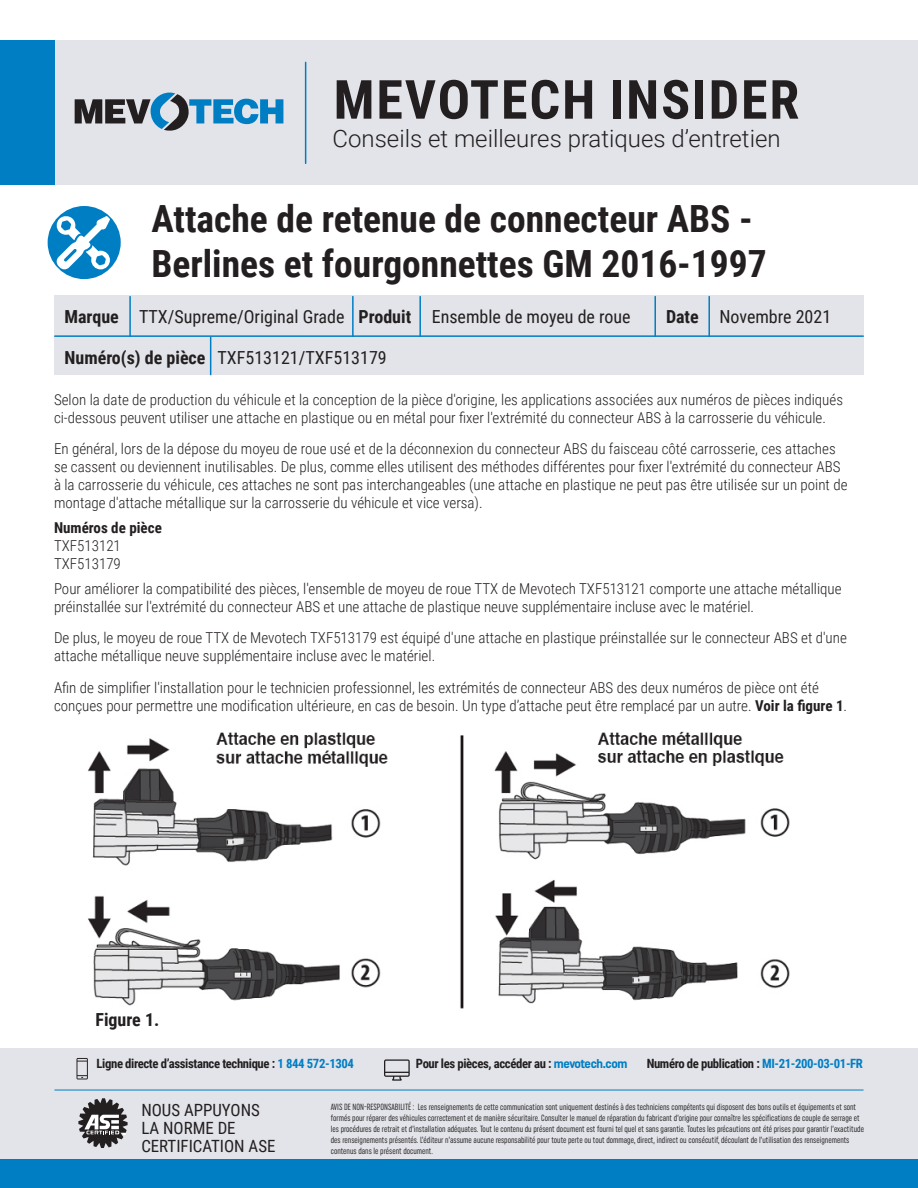
<style>
.page{position:relative;width:918px;height:1188px;background:#fff}
.page>*{position:absolute;margin:0;border:0;box-sizing:border-box;transform-origin:0 0}
.t1{font:700 54px "Roboto Condensed";letter-spacing:.035em;color:#231f20}
.t2{font:700 37.5px/45px "Roboto Condensed";color:#231f20}
.t3{font:300 24px "Roboto";color:#231f20}
.t4{font:18px "Roboto Condensed";color:#231f20}
.Basic_Body{font:700 18px "Roboto Condensed";color:#231f20}
.t5{font:16.8px/18px "Roboto Condensed";color:#231f20}
.Basic_Body-2{font:300 15px/18px "Roboto Condensed";color:#231f20}
.t6{font:700 12.75px "Roboto Condensed";letter-spacing:-.03em;color:#231f20}
.t7{font:extra-condensed 9px/10.8px "Uniform";color:#231f20}
.s1{font-weight:700}
.s2{color:#007ec4}
.s3{font-family:"Uniform Condensed";color:#007ec4}
</style>
<div class="page">
<div style="left:54px;top:296px;width:810px;height:79px;background:#e2e4e9"></div>
<hr style="left:352px;top:297px;width:2px;height:39px;background:#007ec4">
<hr style="left:654px;top:297px;width:2px;height:39px;background:#007ec4">
<hr style="left:419px;top:297px;width:2px;height:39px;background:#007ec4">
<hr style="left:708px;top:297px;width:2px;height:39px;background:#007ec4">
<hr style="left:129px;top:297px;width:2px;height:39px;background:#007ec4">
<hr style="left:55px;top:335px;width:808px;height:2px;background:#007ec4">
<hr style="left:210px;top:337px;width:1px;height:38px;background:#007ec4">
<div style="left:0;top:1049px;width:918px;height:139px;background:#e2e4e9"></div>
<div style="left:0;top:1160px;width:918px;height:28px;background:#007ec4"></div>
<svg style="left:78px;top:1098px;width:50px;height:50px"></svg>
<svg style="left:76px;top:1058px;width:12px;height:21px"></svg>
<svg style="left:384px;top:1059px;width:26px;height:22px"></svg>
<hr style="left:55px;top:1090px;width:808px;height:1px;background:#007ec4">
<div style="left:45px;top:40px;width:873px;height:145px;background:#e2e4e9"></div>
<div style="left:0;top:40px;width:54px;height:145px;background:#007ec4"></div>
<svg style="left:75px;top:93px;width:208px;height:38px"></svg>
<hr style="left:305px;top:62px;width:1px;height:101px;background:#007ec4">
<div style="left:48px;top:206px;width:73px;height:73px;background:#007ec4;border-radius:50%"></div>
<svg style="left:56px;top:215px;width:54px;height:54px"></svg>
<img style="left:88px;top:731px;width:702px;height:278px">
<p class="t1" style="left:334px;top:62px;width:467px">MEVOTECH INSIDER</p>
<p class="t3" style="left:333px;top:122px;width:450px">Conseils et meilleures pratiques d’entretien</p>
<p class="t2" style="left:151px;top:195px;width:617px">Attache de retenue de connecteur ABS -<br>Berlines et fourgonnettes GM 2016-1997</p>
<p class="t4" style="left:64px;top:304px;width:568px"><span class="s1">Marque</span> TTX/Supreme/Original Grade <span class="s1">Produit</span> Ensemble de moyeu de roue</p>
<p class="t4" style="left:666px;top:304px;width:167px"><span class="s1">Date</span> Novembre 2021</p>
<p class="t4" style="left:64px;top:345px;width:324px"><span class="s1">Numéro(s) de pièce</span> TXF513121/TXF513179</p>
<p class="Basic_Body-2" style="left:54px;top:390px;width:791px">Selon la date de production du véhicule et la conception de la pièce d'origine, les applications associées aux numéros de pièces indiqués ci-dessous peuvent utiliser une attache en plastique ou en métal pour fixer l'extrémité du connecteur ABS à la carrosserie du véhicule.</p>
<p class="Basic_Body-2" style="left:54px;top:439px;width:795px">En général, lors de la dépose du moyeu de roue usé et de la déconnexion du connecteur ABS du faisceau côté carrosserie, ces attaches se cassent ou deviennent inutilisables. De plus, comme elles utilisent des méthodes différentes pour fixer l'extrémité du connecteur ABS à la carrosserie du véhicule, ces attaches ne sont pas interchangeables (une attache en plastique ne peut pas être utilisée sur un point de montage d'attache métallique sur la carrosserie du véhicule et vice versa).</p>
<p class="Basic_Body-2" style="left:54px;top:518px;width:109px"><span class="s1">Numéros de pièce<br></span>TXF513121<br>TXF513179</p>
<p class="Basic_Body-2" style="left:54px;top:579px;width:789px">Pour améliorer la compatibilité des pièces, l'ensemble de moyeu de roue TTX de Mevotech TXF513121 comporte une attache métallique préinstallée sur l'extrémité du connecteur ABS et une attache de plastique neuve supplémentaire incluse avec le matériel.</p>
<p class="Basic_Body-2" style="left:54px;top:628px;width:794px">De plus, le moyeu de roue TTX de Mevotech TXF513179 est équipé d'une attache en plastique préinstallée sur le connecteur ABS et d'une attache métallique neuve supplémentaire incluse avec le matériel.</p>
<p class="Basic_Body-2" style="left:54px;top:678px;width:795px">Afin de simplifier l'installation pour le technicien professionnel, les extrémités de connecteur ABS des deux numéros de pièce ont été conçues pour permettre une modification ultérieure, en cas de besoin. Un type d’attache peut être remplacé par un autre. <span class="s1">Voir la figure 1</span>.</p>
<p class="Basic_Body" style="left:96px;top:1007px;width:65px">Figure 1.</p>
<p class="t6" style="left:97px;top:1055px;width:259px">Ligne directe d’assistance technique : <span class="s2">1 844 572-1304</span></p>
<p class="t6" style="left:416px;top:1055px;width:213px">Pour les pièces, accéder au : <span class="s3">mevotech.com</span></p>
<p class="t6" style="left:647px;top:1055px;width:218px">Numéro de publication : <span class="s2">MI-21-200-03-01-FR</span></p>
<p class="t5" style="left:141px;top:1101px;width:136px">NOUS APPUYONS<br>LA NORME DE<br>CERTIFICATION ASE</p>
<p class="t7" style="left:331px;top:1102px;width:535px">AVIS DE NON-RESPONSABILITÉ : Les renseignements de cette communication sont uniquement destinés à des techniciens compétents qui disposent des bons outils et équipements et sont formés pour réparer des véhicules correctement et de manière sécuritaire. Consulter le manuel de réparation du fabricant d’origine pour connaître les spécifications de couple de serrage et les procédures de retrait et d’installation adéquates. Tout le contenu du présent document est fourni tel quel et sans garantie. Toutes les précautions ont été prises pour garantir l’exactitude des renseignements présentés. L’éditeur n’assume aucune responsabilité pour toute perte ou tout dommage, direct, indirect ou consécutif, découlant de l’utilisation des renseignements contenus dans le présent document.</p>
</div>
